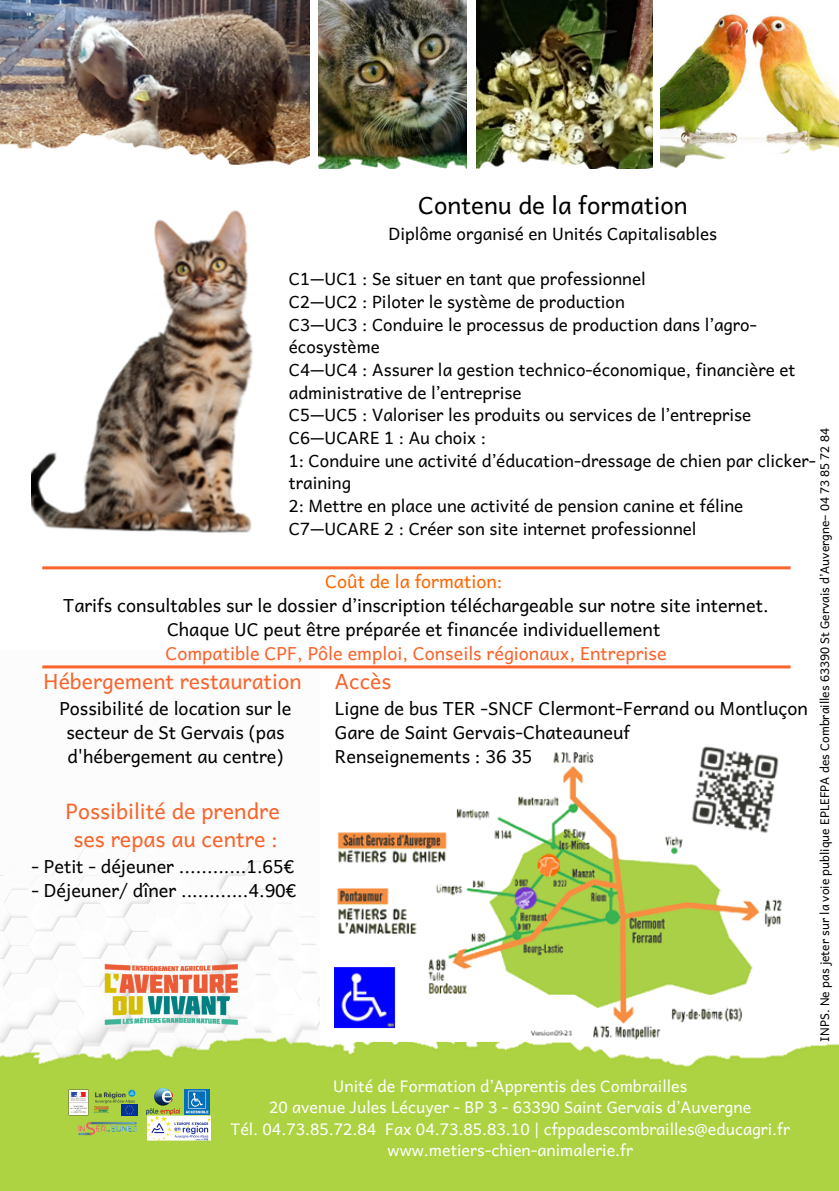
<style>
.page{position:relative;width:839px;height:1191px;background:#fff}
.page>*{position:absolute;margin:0;border:0;box-sizing:border-box;transform-origin:0 0}
.t1{font:24px "Andika";color:#000}
.t2{font:21.4px "Andika";color:#f8642b}
.t3{font:21px "Andika";color:#f8642b}
.t4{font:18px/24px "Andika";color:#000;text-align:center}
.t5{font:18px "Andika";color:#f8642b}
.t6{font:18px "Andika";color:#fd6600}
.t7{font:17px/22.6px "Andika";color:#000}
.t8{font:16px "Andika";color:#fff}
.t9{font:12px "Andika";color:#000}
</style>
<div class="page">
<img style="left:0;top:668px;width:320px;height:367px">
<div style="left:0;top:1035px;width:838px;height:156px;background:#add342"></div>
<img style="left:335px;top:746px;width:455px;height:296px">
<img style="left:318px;top:0;width:149px;height:134px">
<img style="left:476px;top:0;width:176px;height:134px">
<hr style="left:42px;top:566px;width:748px;height:3px;background:#f8642b">
<hr style="left:42px;top:665px;width:748px;height:3px;background:#f8642b">
<img style="left:0;top:0;width:310px;height:134px">
<img style="left:660px;top:14px;width:178px;height:120px">
<img style="left:0;top:134px;width:838px;height:35px">
<img style="left:51px;top:935px;width:237px;height:119px">
<img style="left:78px;top:1121px;width:59px;height:14px">
<img style="left:184px;top:1089px;width:25px;height:16px">
<img style="left:68px;top:1090px;width:21px;height:26px">
<img style="left:147px;top:1105px;width:65px;height:46px">
<img style="left:147px;top:1089px;width:32px;height:26px">
<img style="left:89px;top:1109px;width:24px;height:7px">
<img style="left:89px;top:1083px;width:52px;height:26px">
<img style="left:122px;top:1105px;width:15px;height:10px">
<img style="left:31px;top:210px;width:222px;height:323px">
<p class="t1" style="left:418px;top:185px;width:271px">Contenu de la formation</p>
<p class="t7" style="left:388px;top:221px;width:330px">Diplôme organisé en Unités Capitalisables</p>
<p class="t7" style="left:289px;top:267px;width:358px">C1—UC1 : Se situer en tant que professionnel</p>
<p class="t7" style="left:289px;top:289px;width:337px">C2—UC2 : Piloter le système de production</p>
<p class="t7" style="left:289px;top:312px;width:469px">C3—UC3 : Conduire le processus de production dans l’agro&shy;écosystème</p>
<p class="t7" style="left:289px;top:358px;width:508px">C4—UC4 : Assurer la gestion technico-économique, financière et administrative de l’entreprise</p>
<p class="t7" style="left:289px;top:403px;width:464px">C5—UC5 : Valoriser les produits ou services de l’entreprise</p>
<p class="t7" style="left:289px;top:426px;width:199px">C6—UCARE 1 : Au choix :</p>
<p class="t7" style="left:289px;top:448px;width:528px">1: Conduire une activité d’éducation-dressage de chien par clicker&shy;training</p>
<p class="t7" style="left:289px;top:494px;width:456px">2: Mettre en place une activité de pension canine et féline</p>
<p class="t7" style="left:289px;top:516px;width:409px">C7—UCARE 2 : Créer son site internet professionnel</p>
<p class="t6" style="left:325px;top:566px;width:179px">Coût de la formation:</p>
<p class="t4" style="left:63px;top:592px;width:706px">Tarifs consultables sur le dossier d’inscription téléchargeable sur notre site internet.</p>
<p class="t4" style="left:167px;top:616px;width:495px">Chaque UC peut être préparée et financée individuellement</p>
<p class="t5" style="left:165px;top:638px;width:502px">Compatible CPF, Pôle emploi, Conseils régionaux, Entreprise</p>
<p class="t9" style="left:814px;top:1042px;width:615px;rotate:-90deg">INPS. Ne pas jeter sur la voie publique EPLEFPA des Combrailles 63390 St Gervais d’Auvergne– 04 73 85 72 84</p>
<p class="t3" style="left:44px;top:664px;width:260px">Hébergement restauration</p>
<p class="t4" style="left:59px;top:695px;width:233px">Possibilité de location sur le secteur de St Gervais (pas d'hébergement au centre)</p>
<p class="t2" style="left:66px;top:792px;width:216px">Possibilité de prendre</p>
<p class="t2" style="left:73px;top:821px;width:206px">ses repas au centre :</p>
<p class="t4" style="left:31px;top:853px;width:264px">- Petit - déjeuner ............1.65€</p>
<p class="t4" style="left:31px;top:877px;width:266px">- Déjeuner/ dîner ............4.90€</p>
<p class="t3" style="left:335px;top:664px;width:58px">Accès</p>
<p class="t4" style="left:335px;top:695px;width:474px">Ligne de bus TER -SNCF Clermont-Ferrand ou Montluçon</p>
<p class="t4" style="left:335px;top:720px;width:297px">Gare de Saint Gervais-Chateauneuf</p>
<p class="t4" style="left:335px;top:744px;width:199px">Renseignements : 36 35</p>
<p class="t8" style="left:333px;top:1072px;width:355px">Unité de Formation d’Apprentis des Combrailles</p>
<p class="t8" style="left:269px;top:1094px;width:483px">20 avenue Jules Lécuyer - BP 3 - 63390 Saint Gervais d’Auvergne</p>
<p class="t8" style="left:230px;top:1115px;width:561px">Tél. 04.73.85.72.84 Fax 04.73.85.83.10 | cfppadescombrailles@educagri.fr</p>
<p class="t8" style="left:387px;top:1136px;width:247px">www.metiers-chien-animalerie.fr</p>
</div>
